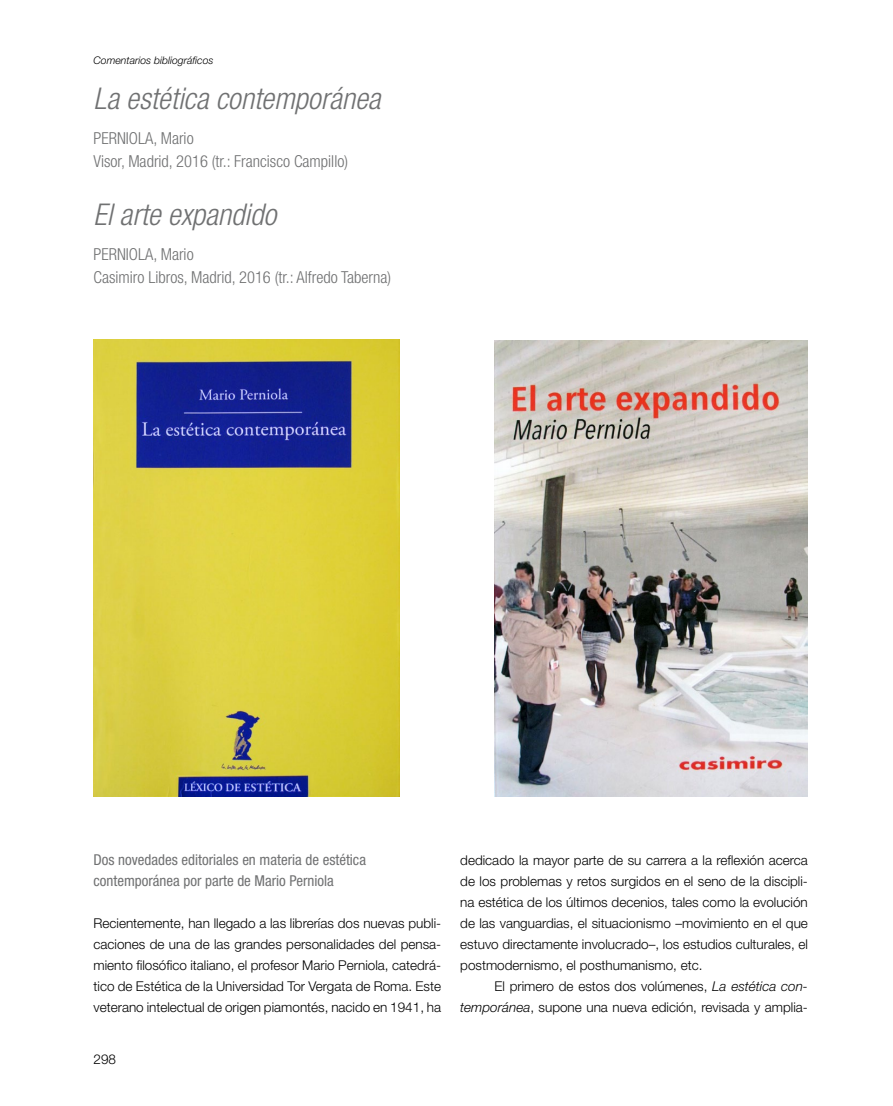
<style>
.page{position:relative;width:893px;height:1106px;background:#fff}
.page>*{position:absolute;margin:0;border:0;box-sizing:border-box;transform-origin:0 0}
.t1{font:italic 300 condensed 30px "Helvetica Neue LT Std";color:#707172}
.t2{font:300 condensed 16.5px/22.5px "Helvetica Neue LT Std";color:#707172}
.t3{font:condensed 15px/21px "Helvetica Neue LT Std";color:#707172}
.t4{font:300 13.5px/21px "Helvetica Neue LT Std";color:#000;text-align:justify}
.t5{font:italic 300 10.5px "Helvetica Neue LT Std";color:#000}
.s1{font-style:italic}
</style>
<div class="page">
<img style="left:495px;top:340px;width:313px;height:456px">
<img style="left:94px;top:340px;width:306px;height:456px">
<p class="t5" style="left:94px;top:54px;width:121px">Comentarios bibliográficos</p>
<h1 class="t1" style="left:94px;top:81px;width:289px">La estética contemporánea</h1>
<p class="t2" style="left:94px;top:127px;width:17px">Perniola</p>
<p class="t2" style="left:94px;top:127px;width:256px;text-indent:60px">, Mario<br>Visor, Madrid, 2016 (tr.: Francisco Campillo)</p>
<h1 class="t1" style="left:94px;top:197px;width:184px">El arte expandido</h1>
<p class="t2" style="left:94px;top:243px;width:17px">Perniola</p>
<p class="t2" style="left:94px;top:243px;width:299px;text-indent:60px">, Mario<br>Casimiro Libros, Madrid, 2016 (tr.: Alfredo Taberna)</p>
<p class="t3" style="left:94px;top:849px;width:274px">Dos novedades editoriales en materia de estética contemporánea por parte de Mario Perniola</p>
<p class="t4" style="left:94px;top:912px;width:349px">Recientemente, han llegado a las librerías dos nuevas publi&shy;caciones de una de las grandes personalidades del pensa&shy;miento filosófico italiano, el profesor Mario Perniola, catedrá&shy;tico de Estética de la Universidad Tor Vergata de Roma. Este veterano intelectual de origen piamontés, nacido en 1941, ha</p>
<p class="t4" style="left:94px;top:1048px;width:24px">298</p>
<p class="t4" style="left:460px;top:849px;width:349px">dedicado la mayor parte de su carrera a la reflexión acerca de los problemas y retos surgidos en el seno de la discipli&shy;na estética de los últimos decenios, tales como la evolución de las vanguardias, el situacionismo –movimiento en el que estuvo directamente involucrado–, los estudios culturales, el postmodernismo, el posthumanismo, etc.</p>
<p class="t4" style="left:460px;top:975px;width:349px;text-align:right">El primero de estos dos volúmenes, <span class="s1">La estética con&shy;temporánea</span>, supone una nueva edición, revisada y amplia-</p>
</div>
